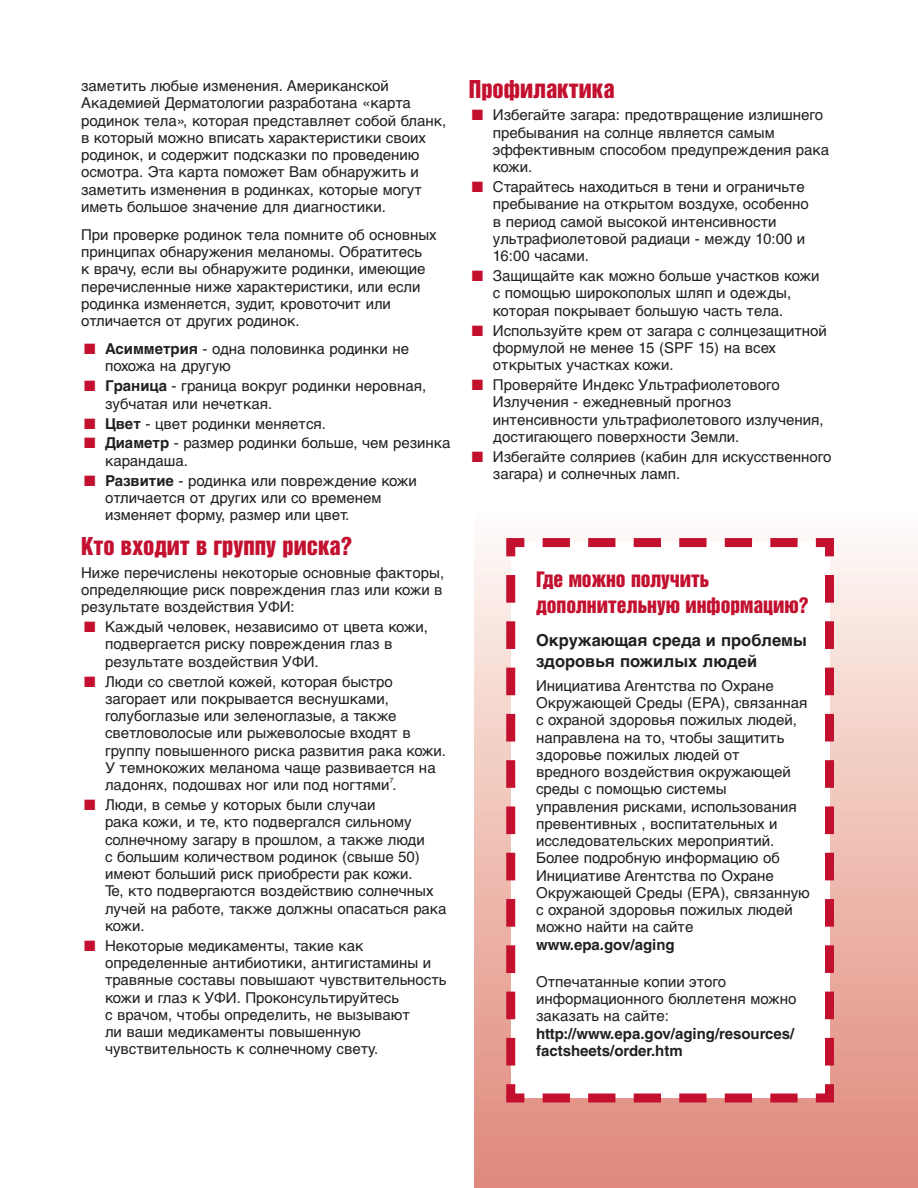
<style>
.page{position:relative;width:918px;height:1188px;background:#fff}
.page>*{position:absolute;margin:0;border:0;box-sizing:border-box;transform-origin:0 0}
.t1{font:22.5px "Helvetica Inserat Cyr Upright";color:#c3102f}
.t2{font:19.5px/25.5px "Helvetica Inserat Cyr Upright";color:#c3102f}
.t3{font:700 16.5px/21px "Helvetica Cyr";color:#231f20}
.t4{font:15px/17.2px "Helvetica Cyr Upright";color:#231f20}
.t5{font:700 15px/17.2px "Helvetica Cyr";color:#231f20}
.s1{color:#c3102f}
.s2{font-family:"Helvetica Cyr";font-weight:700}
</style>
<div class="page">
<div style="left:474px;top:509px;width:444px;height:679px;background:linear-gradient(to bottom,#fefaf6,#df8677)"></div>
<svg style="left:502px;top:534px;width:336px;height:573px"></svg>
<p class="t4" style="left:81px;top:77px;width:367px">заметить любые изменения. Американской Академией Дерматологии разработана «карта родинок тела», которая представляет собой бланк, в который можно вписать характеристики своих родинок, и содержит подсказки по проведению осмотра. Эта карта поможет Вам обнаружить и заметить изменения в родинках, которые могут иметь большое значение для диагностики.</p>
<p class="t4" style="left:81px;top:226px;width:357px">При проверке родинок тела помните об основных принципах обнаружения меланомы. Обратитесь<br>к врачу, если вы обнаружите родинки, имеющие перечисленные ниже характеристики, или если родинка изменяется, зудит, кровоточит или отличается от других родинок.</p>
<p class="t4" style="left:105px;top:340px;width:306px;text-indent:-21px"><span class="s1">■</span> <span class="s2">Асимметрия</span> - одна половинка родинки не похожа на другую</p>
<p class="t4" style="left:105px;top:378px;width:323px;text-indent:-21px"><span class="s1">■</span> <span class="s2">Граница</span> - граница вокруг родинки неровная, зубчатая или нечеткая.</p>
<p class="t4" style="left:84px;top:415px;width:244px"><span class="s1">■</span> <span class="s2">Цвет</span> - цвет родинки меняется.</p>
<p class="t4" style="left:105px;top:435px;width:347px;text-indent:-21px"><span class="s1">■</span> <span class="s2">Диаметр</span> - размер родинки больше, чем резинка карандаша.</p>
<p class="t4" style="left:105px;top:472px;width:313px;text-indent:-21px"><span class="s1">■</span> <span class="s2">Развитие</span> - родинка или повреждение кожи отличается от других или со временем изменяет форму, размер или цвет.</p>
<h1 class="t1" style="left:81px;top:533px;width:273px">Кто входит в группу риска?</h1>
<p class="t4" style="left:81px;top:564px;width:365px;text-align:justify">Ниже перечислены некоторые основные факторы, определяющие риск повреждения глаз или кожи в результате воздействия УФИ:</p>
<p class="t4" style="left:105px;top:618px;width:324px;text-indent:-21px"><span class="s1">■</span> Каждый человек, независимо от цвета кожи, подвергается риску повреждения глаз в результате воздействия УФИ.</p>
<p class="t4" style="left:105px;top:673px;width:343px;text-indent:-21px"><span class="s1">■</span> Люди со светлой кожей, которая быстро загорает или покрывается веснушками, голубоглазые или зеленоглазые, а также светловолосые или рыжеволосые входят в группу повышенного риска развития рака кожи.<br>У темнокожих меланома чаще развивается на ладонях, подошвах ног или под ногтями<sup>7</sup>.</p>
<p class="t4" style="left:105px;top:796px;width:343px;text-indent:-21px"><span class="s1">■</span> Люди, в семье у которых были случаи<br>рака кожи, и те, кто подвергался сильному солнечному загару в прошлом, а также люди<br>с большим количеством родинок (свыше 50) имеют больший риск приобрести рак кожи.<br>Те, кто подвергаются воздействию солнечных лучей на работе, также должны опасаться рака кожи.</p>
<p class="t4" style="left:105px;top:937px;width:343px;text-indent:-21px"><span class="s1">■</span> Некоторые медикаменты, такие как определенные антибиотики, антигистамины и травяные составы повышают чувствительность кожи и глаз к УФИ. Проконсультируйтесь<br>с врачом, чтобы определить, не вызывают<br>ли ваши медикаменты повышенную чувствительность к солнечному свету.</p>
<h1 class="t1" style="left:469px;top:76px;width:147px">Профилактика</h1>
<p class="t4" style="left:493px;top:107px;width:338px;text-indent:-21px"><span class="s1">■</span> Избегайте загара: предотвращение излишнего пребывания на солнце является самым эффективным способом предупреждения рака кожи.</p>
<p class="t4" style="left:493px;top:178px;width:317px;text-indent:-21px"><span class="s1">■</span> Старайтесь находиться в тени и ограничьте пребывание на открытом воздухе, особенно в период самой высокой интенсивности ультрафиолетовой радиаци - между 10:00 и 16:00 часами.</p>
<p class="t4" style="left:493px;top:267px;width:328px;text-indent:-21px"><span class="s1">■</span> Защищайте как можно больше участков кожи с помощью широкополых шляп и одежды, которая покрывает большую часть тела.</p>
<p class="t4" style="left:493px;top:322px;width:336px;text-indent:-21px"><span class="s1">■</span> Используйте крем от загара с солнцезащитной формулой не менее 15 (SPF 15) на всех открытых участках кожи.</p>
<p class="t4" style="left:493px;top:376px;width:332px;text-indent:-21px"><span class="s1">■</span> Проверяйте Индекс Ультрафиолетового Излучения - ежедневный прогноз интенсивности ультрафиолетового излучения, достигающего поверхности Земли.</p>
<p class="t4" style="left:493px;top:448px;width:340px;text-indent:-21px"><span class="s1">■</span> Избегайте соляриев (кабин для искусственного загара) и солнечных ламп.</p>
<h2 class="t2" style="left:536px;top:567px;width:274px">Где можно получить дополнительную информацию?</h2>
<p class="t3" style="left:536px;top:629px;width:272px">Окружающая среда и проблемы здоровья пожилых людей</p>
<p class="t4" style="left:536px;top:677px;width:275px">Инициатива Агентства по Охране<br>Окружающей Среды (EPA), связанная с охраной здоровья пожилых людей, направлена на то, чтобы защитить здоровье пожилых людей от<br>вредного воздействия окружающей среды с помощью системы управления рисками, использования превентивных , воспитательных и исследовательских мероприятий.<br>Более подробную информацию об<br>Инициативе Агентства по Охране<br>Окружающей Среды (EPA), связанную с охраной здоровья пожилых людей можно найти на сайте</p>
<p class="t5" style="left:536px;top:936px;width:140px">www.epa.gov/aging</p>
<p class="t4" style="left:536px;top:973px;width:262px">Отпечатанные копии этого информационного бюллетеня можно заказать на сайте:</p>
<p class="t5" style="left:536px;top:1025px;width:260px">http://www.epa.gov/aging/resources/ factsheets/order.htm</p>
</div>
